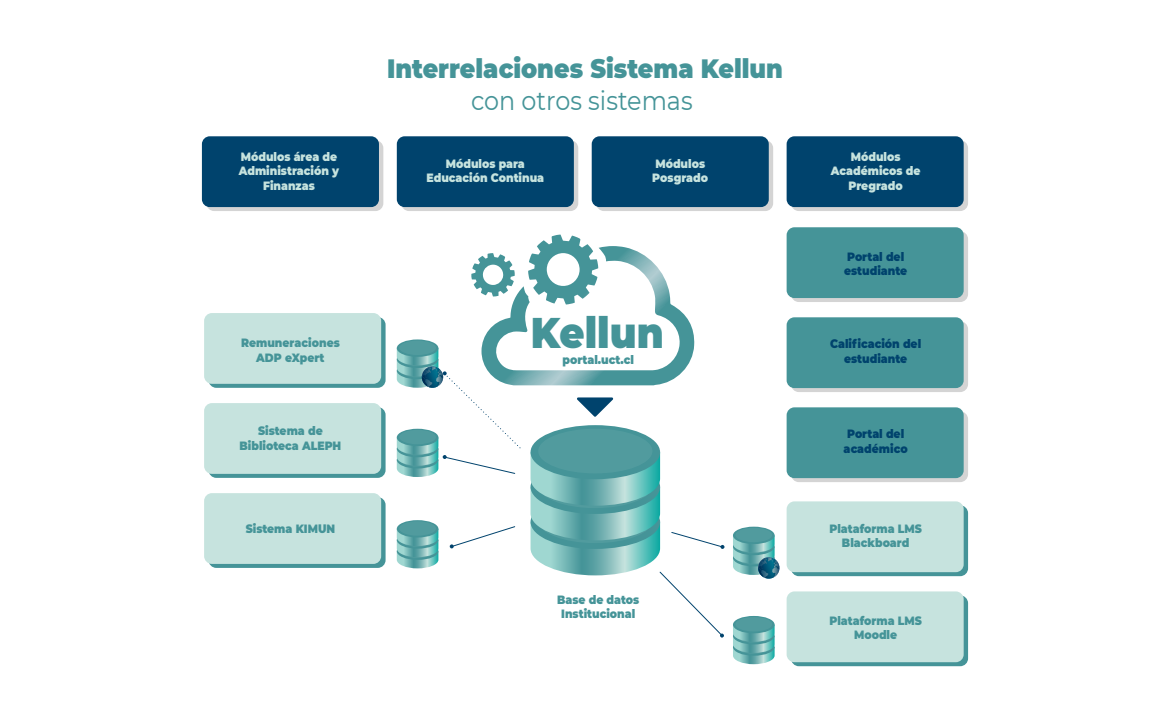
<style>
.page{position:relative;width:1170px;height:722px;background:#fff}
.page>*{position:absolute;margin:0;border:0;box-sizing:border-box;transform-origin:0 0}
.t1{font:900 42.8px "Montserrat";color:#459498;scale:.9 1}
.t2{font:900 26.48px "Montserrat";color:#459498;scale:.9 1}
.t3{font:26.48px "Montserrat";color:#459498;scale:.9 1}
.t4{font:900 12px/14.4px "Montserrat";color:#459498;text-align:center;scale:.9 1}
.t5{font:900 12px/14.4px "Montserrat";color:#c6e3de;text-align:center;scale:.9 1}
.t6{font:900 12px/14.4px "Montserrat";color:#00436d;scale:.9 1}
</style>
<div class="page">
<div style="left:206px;top:140px;width:177px;height:71px;background:linear-gradient(to right,#d6d5d5,#d2d3d3);border-radius:8px"></div>
<div style="left:401px;top:140px;width:177px;height:71px;background:linear-gradient(to right,#d5d5d5,#d3d3d3);border-radius:8px"></div>
<div style="left:596px;top:140px;width:177px;height:71px;background:linear-gradient(to right,#d5d5d5,#d3d3d3);border-radius:8px"></div>
<svg style="left:791px;top:140px;width:177px;height:71px"></svg>
<div style="left:202px;top:136px;width:177px;height:71px;background:#00436d;border-radius:8px"></div>
<div style="left:397px;top:136px;width:177px;height:71px;background:#00436d;border-radius:8px"></div>
<div style="left:592px;top:136px;width:177px;height:71px;background:#00436d;border-radius:8px"></div>
<div style="left:786px;top:136px;width:177px;height:71px;background:#00436d;border-radius:8px"></div>
<svg style="left:791px;top:231px;width:177px;height:71px"></svg>
<div style="left:786px;top:227px;width:177px;height:71px;background:#459498;border-radius:8px"></div>
<svg style="left:791px;top:321px;width:177px;height:71px"></svg>
<div style="left:786px;top:317px;width:177px;height:71px;background:#459498;border-radius:8px"></div>
<svg style="left:791px;top:411px;width:177px;height:71px"></svg>
<div style="left:786px;top:407px;width:177px;height:71px;background:#459498;border-radius:8px"></div>
<svg style="left:791px;top:505px;width:177px;height:71px"></svg>
<div style="left:786px;top:501px;width:177px;height:71px;background:#c6e3de;border-radius:8px"></div>
<svg style="left:791px;top:595px;width:177px;height:71px"></svg>
<div style="left:786px;top:591px;width:177px;height:71px;background:#c6e3de;border-radius:8px"></div>
<div style="left:208px;top:317px;width:177px;height:71px;background:#459498;border-radius:8px"></div>
<div style="left:204px;top:313px;width:177px;height:71px;background:#c6e3de;border-radius:8px"></div>
<div style="left:208px;top:407px;width:177px;height:71px;background:#459498;border-radius:8px"></div>
<div style="left:204px;top:403px;width:177px;height:71px;background:#c6e3de;border-radius:8px"></div>
<div style="left:208px;top:497px;width:177px;height:71px;background:#459498;border-radius:8px"></div>
<div style="left:204px;top:493px;width:177px;height:71px;background:#c6e3de;border-radius:8px"></div>
<div style="left:733px;top:527px;width:41px;height:17px;background:#459498;border-radius:50%"></div>
<div style="left:735px;top:528px;width:37px;height:14px;background:#519b9e;border-radius:50%"></div>
<svg style="left:733px;top:626px;width:41px;height:38px"></svg>
<div style="left:733px;top:616px;width:41px;height:17px;background:#459498;border-radius:50%"></div>
<div style="left:735px;top:617px;width:37px;height:14px;background:#519b9e;border-radius:50%"></div>
<svg style="left:733px;top:535px;width:46px;height:44px"></svg>
<svg style="left:397px;top:235px;width:327px;height:402px"></svg>
<h2 class="t2" style="left:387px;top:49px;width:441px">Interrelaciones Sistema Kellun</h2>
<h2 class="t3" style="left:471px;top:82px;width:248px">con otros sistemas</h2>
<p class="t5" style="left:239px;top:149px;width:113px">Módulos área de<br>Administración y<br>Finanzas</p>
<p class="t5" style="left:426px;top:156px;width:132px">Módulos para<br>Educación Continua</p>
<p class="t5" style="left:652px;top:156px;width:64px;text-align:left">Módulos<br>Posgrado</p>
<p class="t5" style="left:831px;top:149px;width:101px">Módulos<br>Académicos de<br>Pregrado</p>
<p class="t6" style="left:844px;top:249px;width:72px">Portal del estudiante</p>
<p class="t4" style="left:241px;top:335px;width:111px">Remuneraciones<br>ADP eXpert</p>
<h1 class="t1" style="left:531px;top:301px;width:149px">Kellun</h1>
<p class="t4" style="left:562px;top:351px;width:81px">portal.uct.cl</p>
<p class="t6" style="left:830px;top:336px;width:103px;text-align:center">Calificación del estudiante</p>
<p class="t4" style="left:240px;top:423px;width:114px">Sistema de<br>Biblioteca ALEPH</p>
<p class="t6" style="left:843px;top:426px;width:73px">Portal del académico</p>
<p class="t4" style="left:246px;top:521px;width:101px">Sistema KIMUN</p>
<p class="t4" style="left:829px;top:521px;width:104px">Plataforma LMS<br>Blackboard</p>
<p class="t4" style="left:557px;top:591px;width:93px">Base de datos<br>Institucional</p>
<p class="t4" style="left:829px;top:613px;width:104px">Plataforma LMS<br>Moodle</p>
</div>
